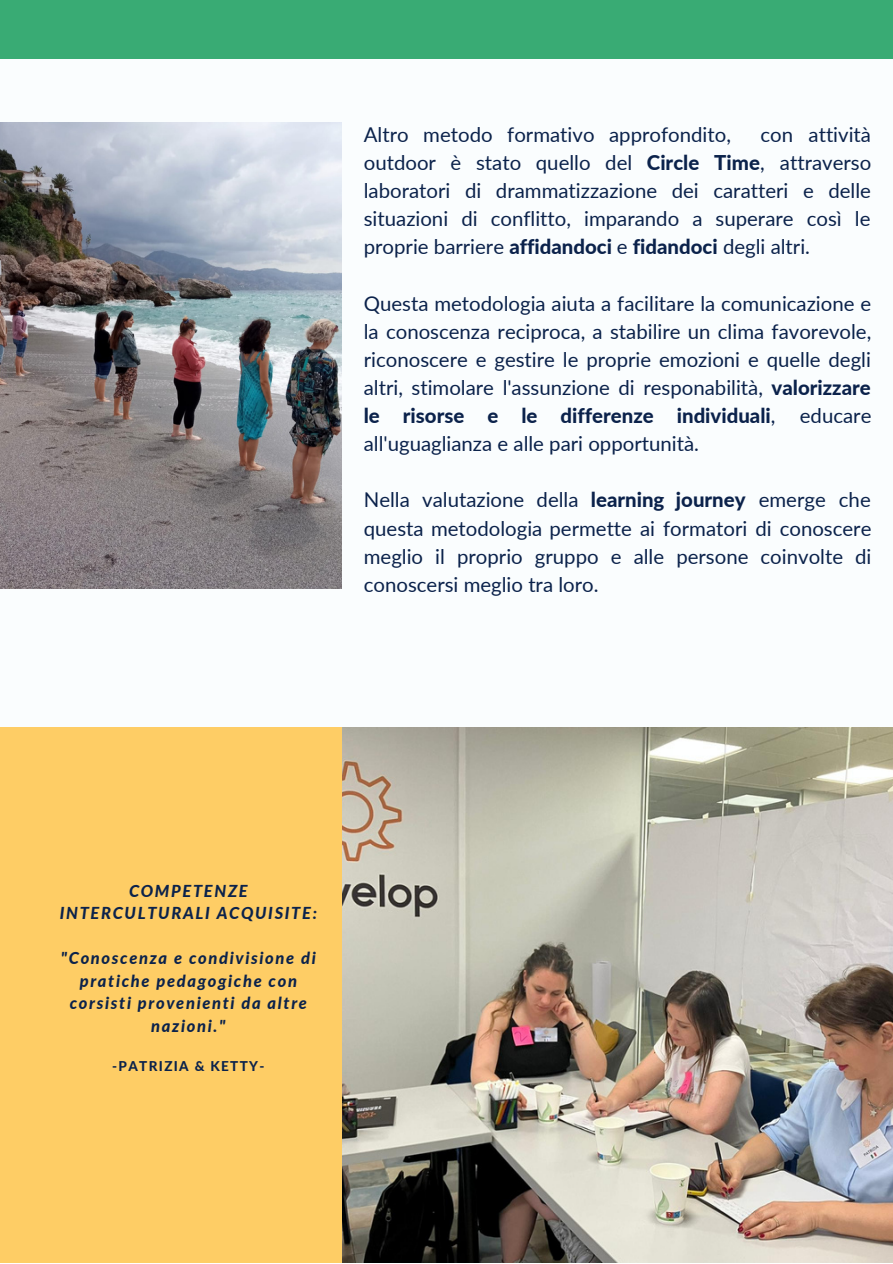
<style>
.page{position:relative;width:893px;height:1264px;background:#fff}
.page>*{position:absolute;margin:0;border:0;box-sizing:border-box;transform-origin:0 0}
.t1{font:20.4px/28px "Lato";color:#0b224b;text-align:justify}
.t2{font:italic 800 16.5px/22.5px "Lato";letter-spacing:.1em;color:#0b224b;text-align:center}
.t3{font:800 13.5px "Lato";letter-spacing:.1em;color:#0b224b}
.s1{font-weight:800}
</style>
<div class="page">
<div style="left:0;top:0;width:892px;height:1262px;background:#fafdfe"></div>
<div style="left:0;top:727px;width:370px;height:535px;background:#fecd65"></div>
<div style="left:0;top:0;width:892px;height:58px;background:#39ab74"></div>
<img style="left:0;top:123px;width:342px;height:465px">
<img style="left:342px;top:727px;width:550px;height:535px">
<p class="t1" style="left:364px;top:120px;width:368px">Altro metodo formativo approfondito,</p>
<p class="t1" style="left:364px;top:120px;width:509px;text-indent:396px">con attività outdoor è stato quello del <span class="s1">Circle Time</span>, attraverso laboratori di drammatizzazione dei caratteri e delle situazioni di conflitto, imparando a superare così le proprie barriere <span class="s1">affidandoci</span> e <span class="s1">fidandoci</span> degli altri.</p>
<p class="t1" style="left:364px;top:289px;width:509px">Questa metodologia aiuta a facilitare la comunicazione e la conoscenza reciproca, a stabilire un clima favorevole, riconoscere e gestire le proprie emozioni e quelle degli altri, stimolare l'assunzione di responabilità, <span class="s1">valorizzare le risorse e le differenze individuali</span>, educare all'uguaglianza e alle pari opportunità.</p>
<p class="t1" style="left:364px;top:485px;width:509px">Nella valutazione della <span class="s1">learning journey</span> emerge che questa metodologia permette ai formatori di conoscere meglio il proprio gruppo e alle persone coinvolte di conoscersi meglio tra loro.</p>
<p class="t2" style="left:60px;top:879px;width:259px">COMPETENZE<br>INTERCULTURALI ACQUISITE:</p>
<p class="t2" style="left:61px;top:946px;width:256px">"Conoscenza e condivisione di pratiche pedagogiche con corsisti provenienti da altre nazioni."</p>
<p class="t3" style="left:112px;top:1057px;width:154px">-PATRIZIA &amp; KETTY-</p>
</div>
